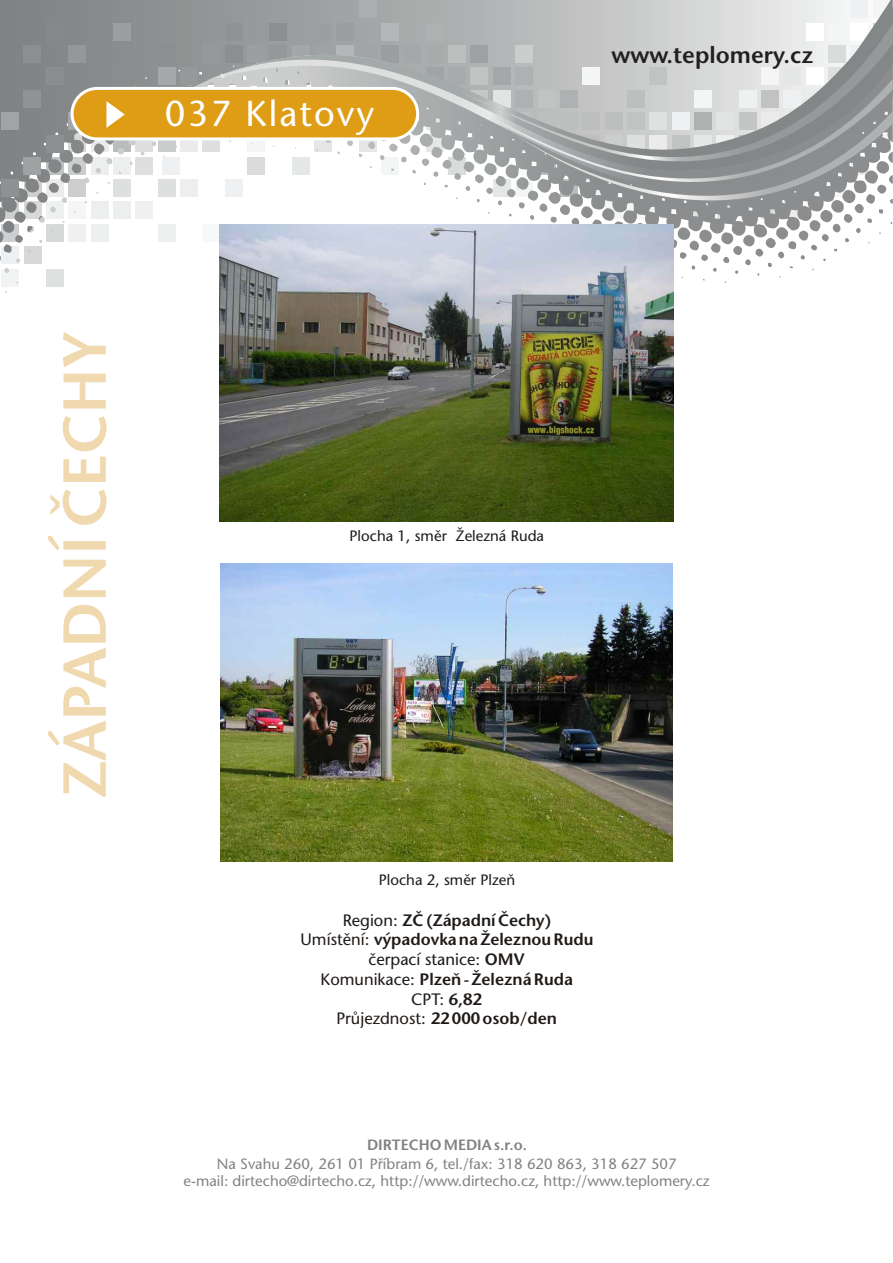
<style>
.page{position:relative;width:893px;height:1263px;background:#fff}
.page>*{position:absolute;margin:0;border:0;box-sizing:border-box;transform-origin:0 0}
.t1{font:600 60.6px "Stone Sans CE";color:#f0d9af}
.t2{font:36px "Stone Sans CE";letter-spacing:.055em;color:#fff}
.t3{font:600 23.25px "Stone Sans CE";color:#231f20}
.t4{font:600 16.5px/19.8px "Stone Sans CE";color:#1f1a17;text-align:center}
.t5{font:15px "Stone Sans CE";color:#1f1a17}
.t6{font:14.85px/17.5px "Stone Sans CE";color:#808285;text-align:center}
.t7{font:600 14.85px "Stone Sans CE";color:#808285}
.s1{font-weight:400}
</style>
<div class="page">
<div style="left:46px;top:269px;width:18px;height:18px;background:#dfe0e0"></div>
<div style="left:24px;top:246px;width:18px;height:18px;background:#d7d8d8"></div>
<svg style="left:2px;top:246px;width:17px;height:18px"></svg>
<div style="left:2px;top:269px;width:17px;height:18px;background:#f2f4f4"></div>
<svg style="left:0;top:0;width:870px;height:243px"></svg>
<div style="left:113px;top:23px;width:18px;height:18px;background:#9c9fa0"></div>
<div style="left:46px;top:23px;width:18px;height:18px;background:#86888a"></div>
<div style="left:202px;top:45px;width:18px;height:18px;background:#96999a"></div>
<div style="left:158px;top:45px;width:17px;height:18px;background:#8c8e8f"></div>
<div style="left:24px;top:45px;width:17px;height:18px;background:#8c8e8f"></div>
<div style="left:68px;top:45px;width:18px;height:18px;background:#959899"></div>
<div style="left:180px;top:68px;width:18px;height:17px;background:#96999a"></div>
<div style="left:46px;top:68px;width:18px;height:17px;background:#8b8d8f"></div>
<div style="left:158px;top:68px;width:17px;height:17px;background:#a4a8aa"></div>
<div style="left:113px;top:68px;width:18px;height:17px;background:#8b8d8f"></div>
<div style="left:24px;top:90px;width:17px;height:18px;background:#909293"></div>
<svg style="left:68px;top:112px;width:8px;height:18px"></svg>
<div style="left:46px;top:135px;width:18px;height:17px;background:#8c8e8f"></div>
<div style="left:24px;top:157px;width:17px;height:18px;background:#9fa2a3"></div>
<div style="left:1px;top:179px;width:18px;height:18px;background:#909193"></div>
<div style="left:1px;top:112px;width:18px;height:18px;background:#a1a4a6"></div>
<svg style="left:206px;top:175px;width:306px;height:21px"></svg>
<svg style="left:206px;top:0;width:687px;height:175px"></svg>
<svg style="left:459px;top:24px;width:434px;height:142px;background:#c8caca"></svg>
<svg style="left:512px;top:189px;width:381px;height:45px"></svg>
<svg style="left:475px;top:79px;width:418px;height:110px;background:#b0b2b3"></svg>
<div style="left:71px;top:87px;width:348px;height:53px;background:#de9d15;border:3px solid #fff;border-radius:25px"></div>
<svg style="left:106px;top:101px;width:19px;height:27px"></svg>
<img style="left:220px;top:564px;width:453px;height:298px">
<img style="left:219px;top:224px;width:455px;height:298px">
<h2 class="t2" style="left:165px;top:100px;width:211px">037 Klatovy</h2>
<h3 class="t3" style="left:611px;top:46px;width:203px">www.teplomery.cz</h3>
<h1 class="t1" style="left:61px;top:798px;width:469px;rotate:-90deg">ZÁPADNÍ ČECHY</h1>
<p class="t5" style="left:350px;top:530px;width:196px">Plocha 1, směr Železná Ruda</p>
<p class="t5" style="left:379px;top:874px;width:138px">Plocha 2, směr Plzeň</p>
<p class="t4" style="left:301px;top:912px;width:294px"><span class="s1">Region:</span> ZČ (Západní Čechy)<br><span class="s1">Umístění:</span> výpadovka na Železnou Rudu <span class="s1">čerpací stanice:</span> OMV<br><span class="s1">Komunikace:</span> Plzeň - Železná Ruda<br><span class="s1">CPT:</span> 6,82<br><span class="s1">Průjezdnost:</span> 22 000 osob/den</p>
<p class="t7" style="left:367px;top:1138px;width:161px">DIRTECHO MEDIA s.r.o.</p>
<p class="t6" style="left:184px;top:1156px;width:527px">Na Svahu 260, 261 01 Příbram 6, tel./fax: 318 620 863, 318 627 507<br>e-mail: dirtecho@dirtecho.cz, http://www.dirtecho.cz, http://www.teplomery.cz</p>
</div>
